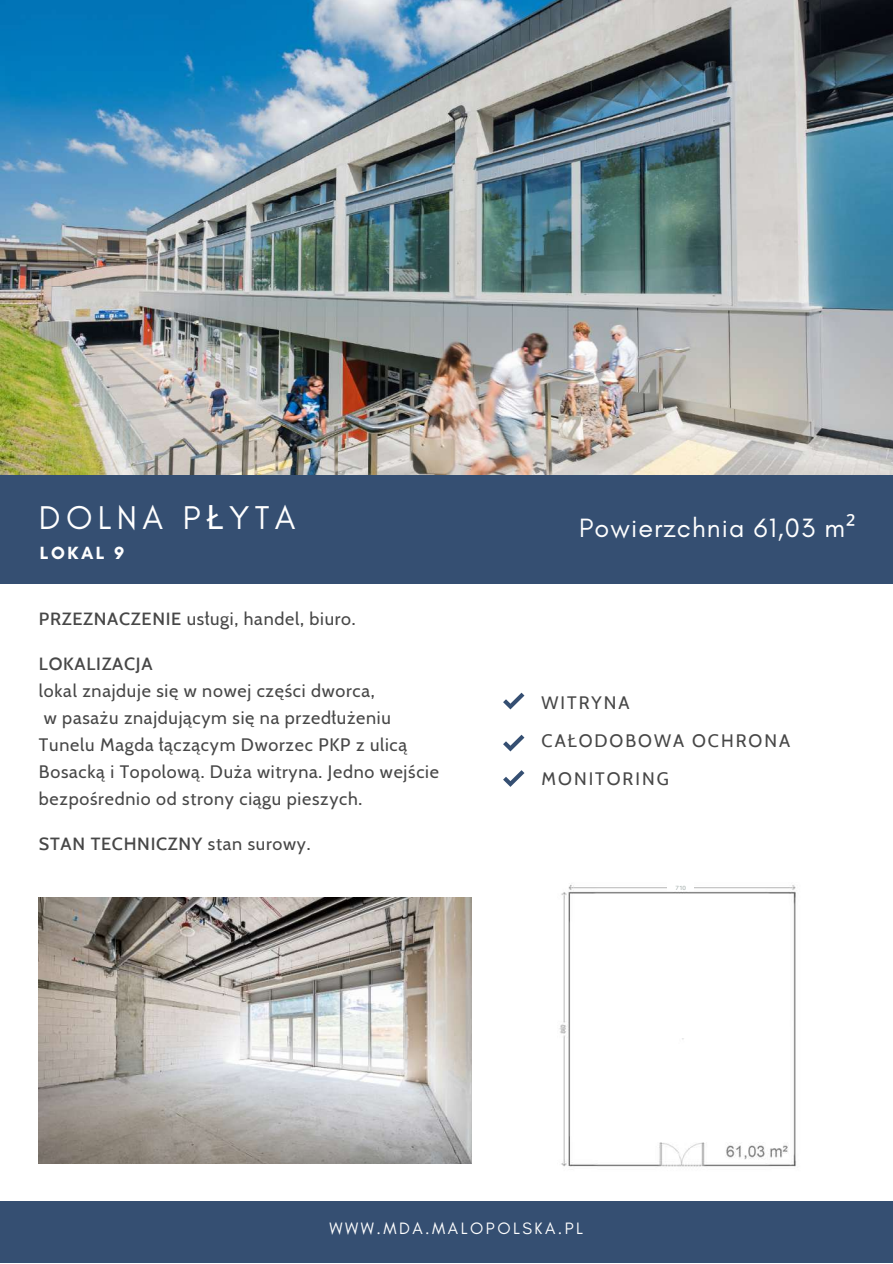
<style>
.page{position:relative;width:893px;height:1264px;background:#fff}
.page>*{position:absolute;margin:0;border:0;box-sizing:border-box;transform-origin:0 0}
.t1{font:33.6px "Glacial Indifference";letter-spacing:.16em;color:#fff}
.t2{font:27px "Glacial Indifference";letter-spacing:.04em;color:#fff}
.t3{font:18px/27px "Cabin";letter-spacing:.04em;color:#474747}
.t4{font:500 18px "Cabin";letter-spacing:.04em;color:#474747}
.t5{font:18px/38.2px "Cabin";letter-spacing:.11em;color:#474747}
.t6{font:700 18px "Glacial Indifference";letter-spacing:.14em;color:#fff}
.t7{font:16.8px "Glacial Indifference";letter-spacing:.15em;color:#fff}
.t8{font:6px "Aileron";color:#9faaa8}
.s1{font-family:"Noto Sans"}
.s2{font-weight:500}
.s3{font-weight:400}
</style>
<div class="page">
<div style="left:0;top:1200px;width:892px;height:62px;background:#354f72"></div>
<div style="left:0;top:474px;width:892px;height:110px;background:#354f72"></div>
<img style="left:0;top:0;width:892px;height:474px">
<img style="left:559px;top:885px;width:237px;height:282px">
<div style="left:667px;top:877px;width:26px;height:14px;background:#fff"></div>
<img style="left:39px;top:897px;width:433px;height:266px">
<svg style="left:503px;top:770px;width:21px;height:16px"></svg>
<svg style="left:503px;top:692px;width:21px;height:17px"></svg>
<svg style="left:503px;top:734px;width:21px;height:17px"></svg>
<h1 class="t1" style="left:39px;top:496px;width:258px">DOLNA P<span class="s1">Ł</span>YTA</h1>
<p class="t6" style="left:40px;top:542px;width:86px">LOKAL 9</p>
<p class="t3" style="left:39px;top:605px;width:318px"><span class="s2">PRZEZNACZENIE</span> usługi, handel, biuro.</p>
<p class="t4" style="left:39px;top:653px;width:115px">LOKALIZACJA</p>
<p class="t3" style="left:39px;top:677px;width:401px">lokal znajduje się w nowej części dworca,<br>w pasażu znajdującym się na przedłużeniu Tunelu Magda łączącym Dworzec PKP z ulicą Bosacką i Topolową. Duża witryna. Jedno wejście bezpośrednio od strony ciągu pieszych.</p>
<p class="t4" style="left:39px;top:833px;width:273px">STAN TECHNICZNY <span class="s3">stan surowy.</span></p>
<h2 class="t2" style="left:579px;top:512px;width:278px">Powierzchnia 61,03 m<span class="s1">²</span></h2>
<p class="t5" style="left:541px;top:683px;width:250px">WITRYNA<br>CAŁODOBOWA OCHRONA<br>MONITORING</p>
<p class="t8" style="left:675px;top:883px;width:12px">710</p>
<p class="t7" style="left:329px;top:1218px;width:255px">WWW.MDA.MALOPOLSKA.PL</p>
</div>
